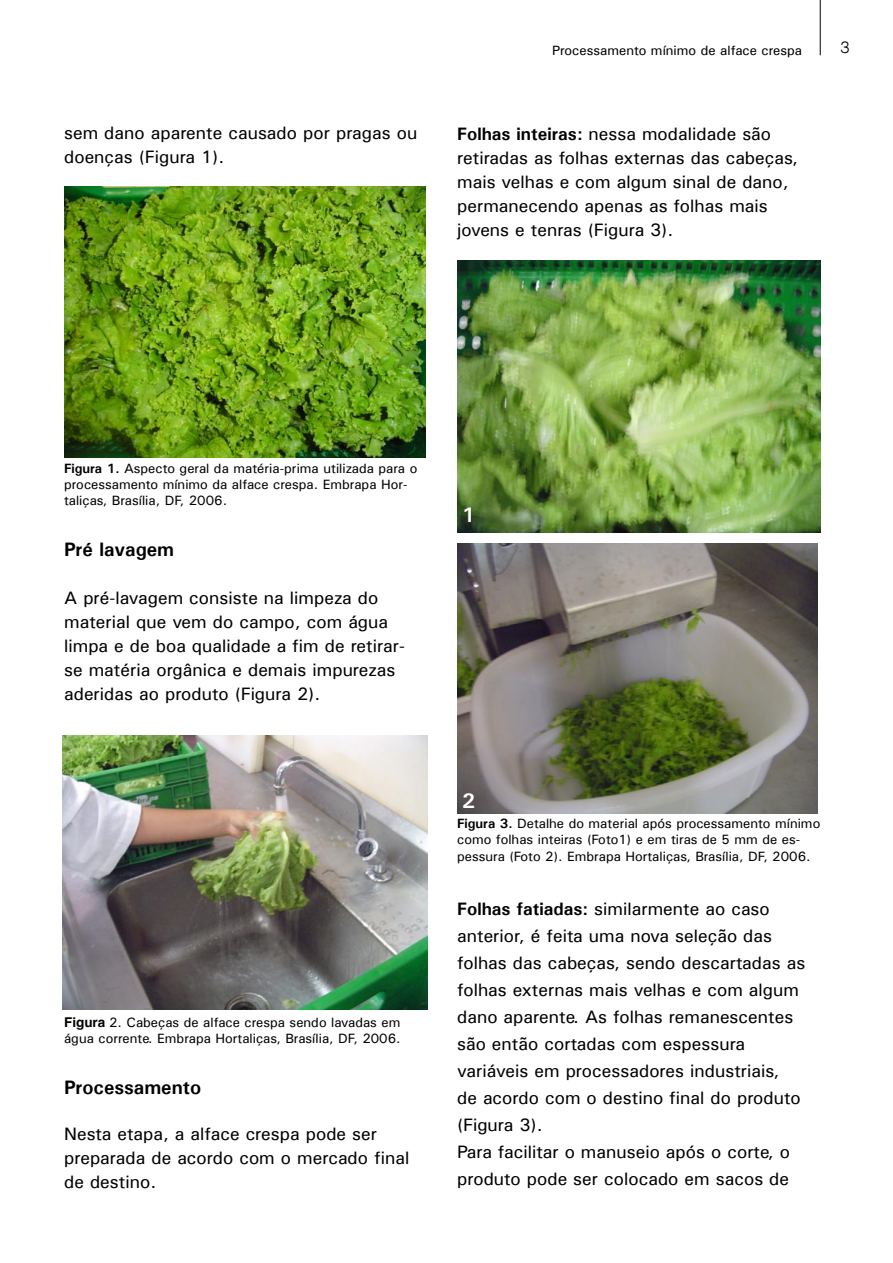
<style>
.page{position:relative;width:893px;height:1263px;background:#fff}
.page>*{position:absolute;margin:0;border:0;box-sizing:border-box;transform-origin:0 0}
._04-texto{font:700 21px "Univers";color:#fff}
._03-Subtitulo-1{font:700 19.5px "Univers";color:#000}
._04-texto-2{font:18px/24px "Univers";color:#000}
.t1{font:16.5px "Switzerland Light Plain";color:#000}
._05-legenda{font:13.5px/16.2px "Univers";color:#000}
._01-titulo{font:13.5px "Univers";color:#000}
.s1{font-weight:700}
.s2{font-family:"Switzerland";font-weight:700}
</style>
<div class="page">
<hr style="left:820px;top:0;width:1px;height:55px;background:#000">
<img style="left:64px;top:187px;width:362px;height:271px">
<img style="left:62px;top:736px;width:365px;height:273px">
<img style="left:457px;top:260px;width:364px;height:273px">
<img style="left:457px;top:544px;width:360px;height:270px">
<p class="_04-texto-2" style="left:64px;top:120px;width:355px">sem dano aparente causado por pragas ou doenças (Figura 1).</p>
<p class="_01-titulo" style="left:552px;top:42px;width:251px">Processamento mínimo de alface crespa</p>
<p class="t1" style="left:840px;top:37px;width:11px">3</p>
<p class="_04-texto-2" style="left:457px;top:122px;width:342px"><span class="s1">Folhas inteiras:</span> nessa modalidade são retiradas as folhas externas das cabeças, mais velhas e com algum sinal de dano, permanecendo apenas as folhas mais jovens e tenras (Figura 3).</p>
<p class="_05-legenda" style="left:64px;top:460px;width:355px"><span class="s1">Figura 1.</span> Aspecto geral da matéria-prima utilizada para o processamento mínimo da alface crespa. Embrapa Hor&shy;taliças, Brasília, DF, 2006.</p>
<p class="_03-Subtitulo-1" style="left:64px;top:537px;width:112px">Pré lavagem</p>
<p class="_04-texto-2" style="left:64px;top:586px;width:342px">A pré-lavagem consiste na limpeza do material que vem do campo, com água limpa e de boa qualidade a fim de retirar&shy;se matéria orgânica e demais impurezas aderidas ao produto (Figura 2).</p>
<p class="_05-legenda" style="left:64px;top:1014px;width:338px"><span class="s2">Figura</span> 2. Cabeças de alface crespa sendo lavadas em água corrente. Embrapa Hortaliças, Brasília, DF, 2006.</p>
<p class="_03-Subtitulo-1" style="left:64px;top:1075px;width:139px">Processamento</p>
<p class="_04-texto-2" style="left:64px;top:1121px;width:347px">Nesta etapa, a alface crespa pode ser preparada de acordo com o mercado final de destino.</p>
<p class="_04-texto" style="left:462px;top:501px;width:15px">1</p>
<p class="_04-texto" style="left:462px;top:788px;width:15px">2</p>
<p class="_05-legenda" style="left:457px;top:815px;width:365px"><span class="s1">Figura 3.</span> Detalhe do material após processamento mínimo como folhas inteiras (Foto1) e em tiras de 5 mm de es&shy;pessura (Foto 2). Embrapa Hortaliças, Brasília, DF, 2006.</p>
<p class="_04-texto-2" style="left:457px;top:894px;width:350px;line-height:27px"><span class="s1">Folhas fatiadas:</span> similarmente ao caso anterior, é feita uma nova seleção das folhas das cabeças, sendo descartadas as folhas externas mais velhas e com algum dano aparente. As folhas remanescentes são então cortadas com espessura variáveis em processadores industriais,<br>de acordo com o destino final do produto (Figura 3).</p>
<p class="_04-texto-2" style="left:457px;top:1137px;width:334px;line-height:27px">Para facilitar o manuseio após o corte, o produto pode ser colocado em sacos de</p>
</div>
